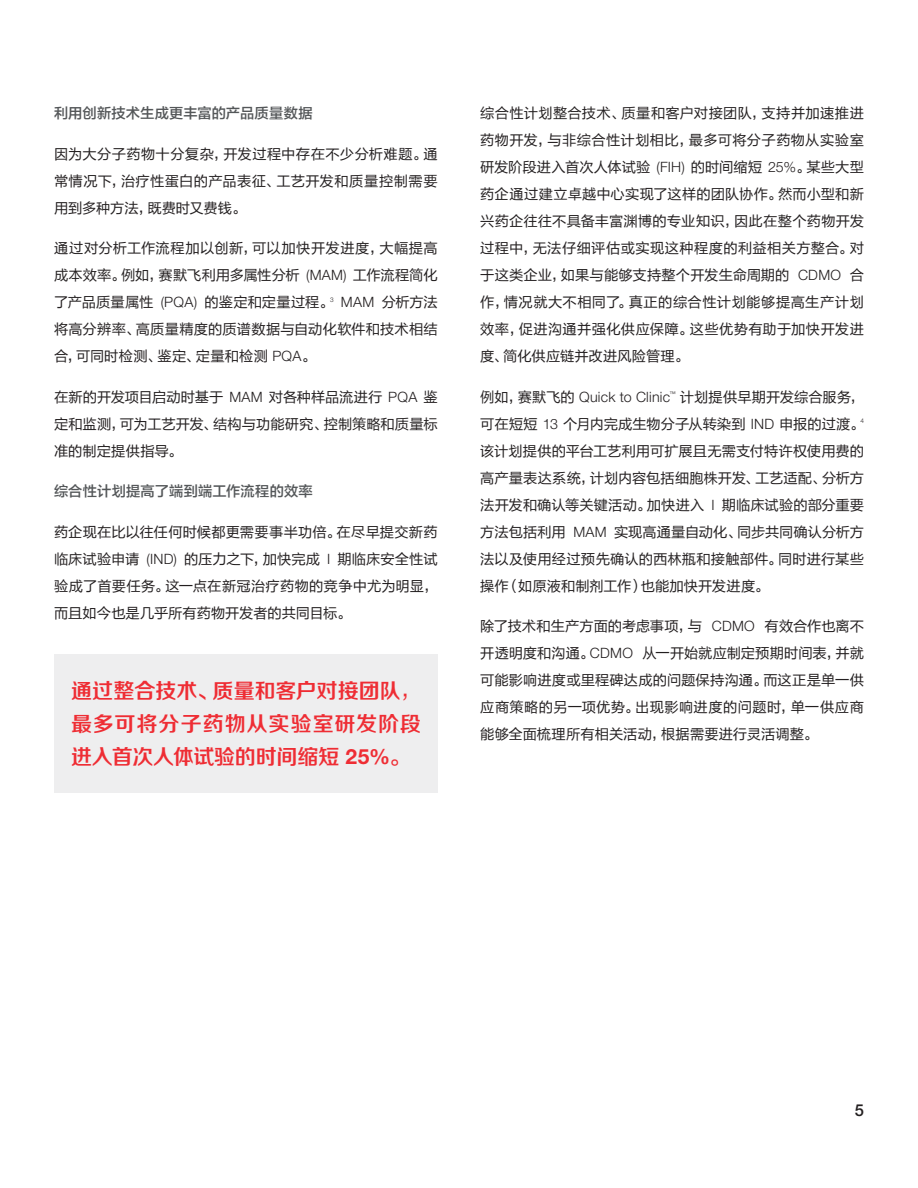
<style>
.page{position:relative;width:918px;height:1188px;background:#fff}
.page>*{position:absolute;margin:0;border:0;box-sizing:border-box;transform-origin:0 0}
.红字灰底{font:21px/33px "FZZZHONGJW GB1 0";letter-spacing:.005em;color:#ee2d34;text-align:justify}
.t1{font:500 16.5px "Helvetica Neue LT Std";color:#231f20}
.Body_Copy{font:14.25px/27px "FZLTHK GBK1 0";letter-spacing:.01em;color:#231f20;text-align:justify}
.Body_Copy-2{font:14.25px "FZLTZHK GBK1 0";letter-spacing:.01em;color:#545759}
.s1{font-family:"Helvetica Neue LT Std";font-weight:300}
.s2{font-family:"Helvetica Neue LT Std";font-weight:700}
</style>
<div class="page">
<div style="left:54px;top:655px;width:384px;height:138px;background:#eeeeef"></div>
<p class="Body_Copy-2" style="left:54px;top:106px;width:260px">利用创新技术生成更丰富的产品质量数据</p>
<p class="Body_Copy" style="left:54px;top:141px;width:385px">因为大分子药物十分复杂，开发过程中存在不少分析难题。通常情况下，治疗性蛋白的产品表征、工艺开发和质量控制需要用到多种方法，既费时又费钱。</p>
<p class="Body_Copy" style="left:54px;top:235px;width:385px">通过对分析工作流程加以创新，可以加快开发进度，大幅提高成本效率。例如，赛默飞利用多属性分析 <span class="s1">(MAM)</span> 工作流程简化了产品质量属性 <span class="s1">(PQA)</span> 的鉴定和定量过程。<sup>3</sup> <span class="s1">MAM</span> 分析方法将高分辨率、高质量精度的质谱数据与自动化软件和技术相结合，可同时检测、鉴定、定量和检测 <span class="s1">PQA</span>。</p>
<p class="Body_Copy" style="left:54px;top:384px;width:385px">在新的开发项目启动时基于 <span class="s1">MAM</span> 对各种样品流进行 <span class="s1">PQA</span> 鉴定和监测，可为工艺开发、结构与功能研究、控制策略和质量标准的制定提供指导。</p>
<p class="Body_Copy-2" style="left:54px;top:484px;width:260px">综合性计划提高了端到端工作流程的效率</p>
<p class="Body_Copy" style="left:54px;top:519px;width:385px">药企现在比以往任何时候都更需要事半功倍。在尽早提交新药临床试验申请 <span class="s1">(IND)</span> 的压力之下，加快完成 <span class="s1">I</span> 期临床安全性试验成了首要任务。这一点在新冠治疗药物的竞争中尤为明显，而且如今也是几乎所有药物开发者的共同目标。</p>
<p class="红字灰底" style="left:71px;top:676px;width:351px">通过整合技术、质量和客户对接团队，最多可将分子药物从实验室研发阶段进入首次人体试验的时间缩短 <span class="s2">25%</span>。</p>
<p class="Body_Copy" style="left:480px;top:100px;width:385px">综合性计划整合技术、质量和客户对接团队，支持并加速推进药物开发，与非综合性计划相比，最多可将分子药物从实验室研发阶段进入首次人体试验 <span class="s1">(FIH)</span> 的时间缩短 <span class="s1">25%</span>。某些大型药企通过建立卓越中心实现了这样的团队协作。然而小型和新兴药企往往不具备丰富渊博的专业知识，因此在整个药物开发过程中，无法仔细评估或实现这种程度的利益相关方整合。对于这类企业，如果与能够支持整个开发生命周期的 <span class="s1">CDMO</span> 合作，情况就大不相同了。真正的综合性计划能够提高生产计划效率，促进沟通并强化供应保障。这些优势有助于加快开发进度、简化供应链并改进风险管理。</p>
<p class="Body_Copy" style="left:480px;top:384px;width:385px">例如，赛默飞的 <span class="s1">Quick to Clinic</span><sup>™</sup> 计划提供早期开发综合服务，可在短短 <span class="s1">13</span> 个月内完成生物分子从转染到 <span class="s1">IND</span> 申报的过渡。<sup>4</sup>该计划提供的平台工艺利用可扩展且无需支付特许权使用费的高产量表达系统，计划内容包括细胞株开发、工艺适配、分析方法开发和确认等关键活动。加快进入 <span class="s1">I</span> 期临床试验的部分重要方法包括利用 <span class="s1">MAM</span> 实现高通量自动化、同步共同确认分析方法以及使用经过预先确认的西林瓶和接触部件。同时进行某些操作（如原液和制剂工作）也能加快开发进度。</p>
<p class="Body_Copy" style="left:480px;top:613px;width:385px">除了技术和生产方面的考虑事项，与 <span class="s1">CDMO</span> 有效合作也离不开透明度和沟通。<span class="s1">CDMO</span> 从一开始就应制定预期时间表，并就可能影响进度或里程碑达成的问题保持沟通。而这正是单一供应商策略的另一项优势。出现影响进度的问题时，单一供应商能够全面梳理所有相关活动，根据需要进行灵活调整。</p>
<p class="t1" style="left:855px;top:1100px;width:11px">5</p>
</div>
